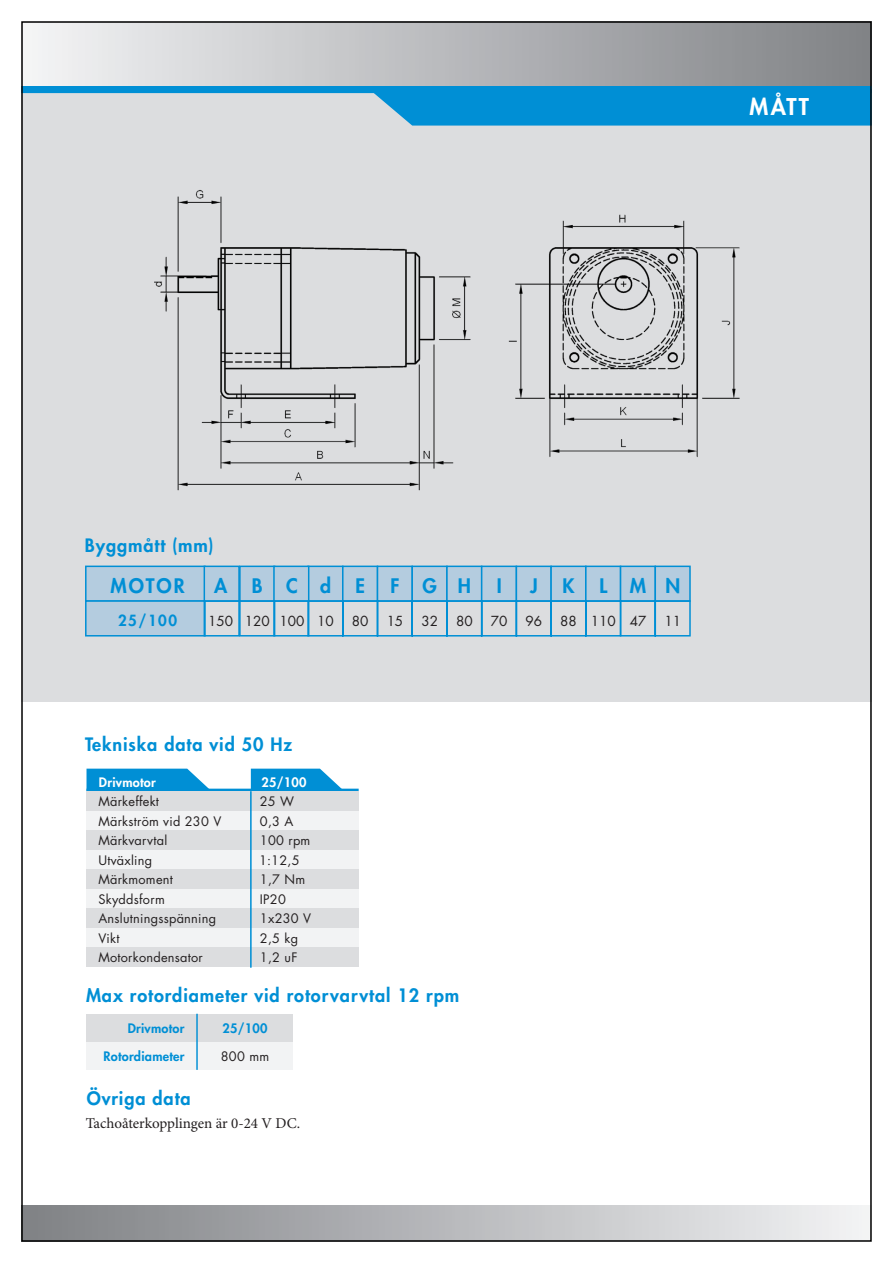
<style>
.page{position:relative;width:893px;height:1263px;background:#fff}
.page>*{position:absolute;margin:0;border:0;box-sizing:border-box;transform-origin:0 0}
.t1{font:800 22.5px "Futura Std";color:#fff}
.t2{font:800 19.5px "Futura Std";letter-spacing:.1em;color:#008fd5}
.t3{font:800 18px "Futura Std";letter-spacing:.05em;color:#008fd5}
.t4{font:15px "Minion Pro";letter-spacing:-.005em;color:#231f20}
.t5{font:800 15px "Futura Std";color:#008fd5}
.t6{font:13.5px "Futura Std";color:#231f20}
.t7{font:12.75px/19.5px "Futura Std";letter-spacing:.02em;color:#231f20}
.t8{font:800 12.75px "Futura Std";letter-spacing:.02em;color:#008fd5}
.t9{font:800 12.75px "Futura Std";letter-spacing:.02em;color:#fff}
</style>
<div class="page">
<div style="left:21px;top:85px;width:851px;height:617px;background:#dcdddf"></div>
<svg style="left:24px;top:85px;width:845px;height:8px;background:#2096d0"></svg>
<div style="left:21px;top:21px;width:851px;height:64px;background:linear-gradient(to right,#f3f4f5,#7f8185)"></div>
<svg style="left:369px;top:89px;width:500px;height:37px;background:#0c93d5"></svg>
<svg style="left:21px;top:1206px;width:851px;height:36px;background:#afb0b3"></svg>
<img style="left:154px;top:190px;width:586px;height:301px">
<div style="left:86px;top:566px;width:119px;height:35px;background:#b4ccdf"></div>
<div style="left:85px;top:566px;width:121px;height:36px;border:2px solid #008fd5"></div>
<div style="left:308px;top:566px;width:35px;height:35px;background:#b4ccdf"></div>
<div style="left:307px;top:566px;width:37px;height:36px;border:2px solid #008fd5"></div>
<div style="left:343px;top:566px;width:34px;height:35px;background:#b4ccdf"></div>
<div style="left:342px;top:566px;width:36px;height:36px;border:2px solid #008fd5"></div>
<div style="left:377px;top:566px;width:35px;height:35px;background:#b4ccdf"></div>
<div style="left:377px;top:566px;width:36px;height:36px;border:2px solid #008fd5"></div>
<div style="left:412px;top:566px;width:35px;height:35px;background:#b4ccdf"></div>
<div style="left:411px;top:566px;width:37px;height:36px;border:2px solid #008fd5"></div>
<div style="left:447px;top:566px;width:35px;height:35px;background:#b4ccdf"></div>
<div style="left:446px;top:566px;width:36px;height:36px;border:2px solid #008fd5"></div>
<div style="left:482px;top:566px;width:34px;height:35px;background:#b4ccdf"></div>
<div style="left:481px;top:566px;width:36px;height:36px;border:2px solid #008fd5"></div>
<div style="left:516px;top:566px;width:35px;height:35px;background:#b4ccdf"></div>
<div style="left:516px;top:566px;width:36px;height:36px;border:2px solid #008fd5"></div>
<div style="left:551px;top:566px;width:35px;height:35px;background:#b4ccdf"></div>
<div style="left:550px;top:566px;width:37px;height:36px;border:2px solid #008fd5"></div>
<div style="left:586px;top:566px;width:35px;height:35px;background:#b4ccdf"></div>
<div style="left:585px;top:566px;width:36px;height:36px;border:2px solid #008fd5"></div>
<div style="left:204px;top:566px;width:35px;height:35px;background:#b4ccdf"></div>
<div style="left:204px;top:566px;width:36px;height:36px;border:2px solid #008fd5"></div>
<div style="left:240px;top:566px;width:35px;height:35px;background:#b4ccdf"></div>
<div style="left:239px;top:566px;width:36px;height:36px;border:2px solid #008fd5"></div>
<div style="left:274px;top:566px;width:35px;height:35px;background:#b4ccdf"></div>
<div style="left:273px;top:566px;width:36px;height:36px;border:2px solid #008fd5"></div>
<div style="left:621px;top:566px;width:34px;height:35px;background:#b4ccdf"></div>
<div style="left:620px;top:566px;width:36px;height:36px;border:2px solid #008fd5"></div>
<div style="left:655px;top:566px;width:35px;height:35px;background:#b4ccdf"></div>
<div style="left:654px;top:566px;width:37px;height:36px;border:2px solid #008fd5"></div>
<svg style="left:85px;top:599px;width:606px;height:38px"></svg>
<div style="left:86px;top:811px;width:272px;height:20px;background:#f2f3f4"></div>
<svg style="left:87px;top:769px;width:127px;height:20px;background:#1f9cda"></svg>
<svg style="left:251px;top:769px;width:96px;height:20px"></svg>
<div style="left:87px;top:789px;width:272px;height:5px;background:#008fd5"></div>
<div style="left:86px;top:830px;width:272px;height:20px;background:#dcdddf"></div>
<div style="left:86px;top:850px;width:272px;height:19px;background:#f2f3f4"></div>
<div style="left:86px;top:869px;width:272px;height:20px;background:#dcdddf"></div>
<div style="left:86px;top:889px;width:272px;height:19px;background:#f2f3f4"></div>
<div style="left:86px;top:908px;width:272px;height:20px;background:#dcdddf"></div>
<div style="left:86px;top:928px;width:272px;height:19px;background:#f2f3f4"></div>
<div style="left:86px;top:947px;width:272px;height:20px;background:#dcdddf"></div>
<div style="left:87px;top:791px;width:272px;height:20px;background:#dcdddf"></div>
<hr style="left:250px;top:791px;width:2px;height:176px;background:#008fd5">
<div style="left:86px;top:1014px;width:206px;height:28px;background:#dcdddf"></div>
<div style="left:86px;top:1042px;width:206px;height:27px;background:#f2f3f4"></div>
<hr style="left:196px;top:1014px;width:2px;height:56px;background:#008fd5">
<h1 class="t1" style="left:750px;top:93px;width:61px">MÅTT</h1>
<h3 class="t3" style="left:85px;top:534px;width:130px">Byggmått (mm)</h3>
<h2 class="t2" style="left:110px;top:574px;width:76px">MOTOR</h2>
<h2 class="t2" style="left:214px;top:574px;width:15px">A</h2>
<h2 class="t2" style="left:320px;top:574px;width:13px">d</h2>
<h2 class="t2" style="left:355px;top:574px;width:11px">E</h2>
<h2 class="t2" style="left:390px;top:574px;width:82px">FGH</h2>
<h2 class="t2" style="left:497px;top:574px;width:6px">I</h2>
<h2 class="t2" style="left:530px;top:574px;width:9px">J</h2>
<h2 class="t2" style="left:563px;top:574px;width:14px">K</h2>
<h2 class="t2" style="left:599px;top:574px;width:9px">L</h2>
<p class="t6" style="left:208px;top:613px;width:26px">150</p>
<h2 class="t2" style="left:286px;top:574px;width:13px">C</h2>
<h2 class="t2" style="left:252px;top:574px;width:12px">B</h2>
<p class="t6" style="left:245px;top:613px;width:26px">120</p>
<p class="t5" style="left:118px;top:611px;width:60px">25/100</p>
<p class="t6" style="left:279px;top:613px;width:56px">100 10</p>
<p class="t6" style="left:352px;top:613px;width:18px">80</p>
<p class="t6" style="left:387px;top:613px;width:18px">15</p>
<p class="t6" style="left:421px;top:613px;width:18px">32</p>
<p class="t6" style="left:456px;top:613px;width:18px">80</p>
<p class="t6" style="left:491px;top:613px;width:18px">70</p>
<p class="t6" style="left:526px;top:613px;width:18px">96</p>
<p class="t6" style="left:560px;top:613px;width:57px">88 110</p>
<h2 class="t2" style="left:630px;top:574px;width:52px">M N</h2>
<p class="t6" style="left:630px;top:613px;width:18px">47</p>
<p class="t6" style="left:664px;top:613px;width:18px">11</p>
<h3 class="t3" style="left:85px;top:733px;width:209px">Tekniska data vid 50 Hz</h3>
<p class="t9" style="left:99px;top:774px;width:58px">Drivmotor</p>
<p class="t9" style="left:262px;top:774px;width:46px">25/100</p>
<p class="t7" style="left:98px;top:792px;width:124px">Märkeffekt<br>Märkström vid 230 V<br>Märkvarvtal<br>Utväxling<br>Märkmoment<br>Skyddsform<br>Anslutningsspänning<br>Vikt<br>Motorkondensator</p>
<p class="t7" style="left:259px;top:792px;width:54px">25 W<br>0,3 A<br>100 rpm<br>1:12,5<br>1,7 Nm<br>IP20<br>1x230 V<br>2,5 kg<br>1,2 uF</p>
<h3 class="t3" style="left:86px;top:984px;width:375px">Max rotordiameter vid rotorvarvtal 12 rpm</h3>
<p class="t8" style="left:128px;top:1020px;width:58px">Drivmotor</p>
<p class="t8" style="left:103px;top:1048px;width:83px">Rotordiameter</p>
<p class="t8" style="left:223px;top:1020px;width:46px">25/100</p>
<p class="t7" style="left:221px;top:1047px;width:50px">800 mm</p>
<h3 class="t3" style="left:87px;top:1087px;width:105px">Övriga data</h3>
<p class="t4" style="left:86px;top:1114px;width:216px">Tachoåterkopplingen är 0-24 V DC.</p>
</div>
